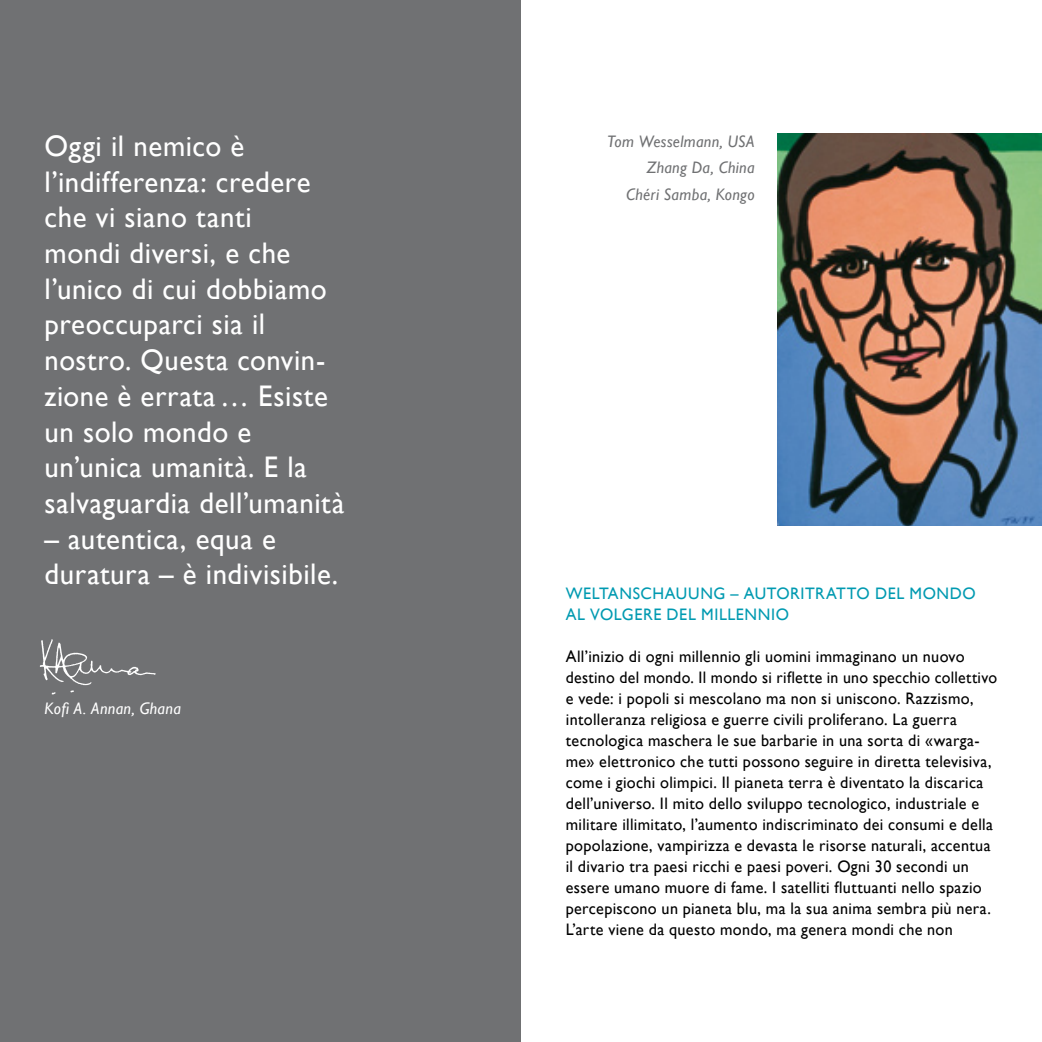
<style>
.page{position:relative;width:1042px;height:1042px;background:#fff}
.page>*{position:absolute;margin:0;border:0;box-sizing:border-box;transform-origin:0 0}
.t1{font:29.75px/35.7px "Gill Sans";letter-spacing:.02em;color:#fff}
.t2{font:16.62px/21px "Gill Sans";letter-spacing:.02em;color:#000}
.t3{font:16.62px "Gill Sans";letter-spacing:.035em;color:#009ab1}
.t4{font:italic 16.62px/26.2px "Gill Sans";letter-spacing:.02em;color:#707173;text-align:right}
.t5{font:italic 16.62px "Gill Sans";letter-spacing:.015em;color:#fff}
</style>
<div class="page">
<div style="left:0;top:0;width:521px;height:1042px;background:#707173"></div>
<img style="left:39px;top:639px;width:117px;height:56px">
<img style="left:777px;top:133px;width:265px;height:392px">
<h1 class="t1" style="left:45px;top:128px;width:301px">Oggi il nemico è l’indifferenza: credere che vi siano tanti<br>mondi diversi, e che l’unico di cui dobbiamo preoccuparci sia il nostro. Questa convin&shy;zione è errata… Esiste un solo mondo e un’unica umanità. E la salvaguardia dell’umanità</h1>
<h1 class="t1" style="left:45px;top:520px;width:295px">– autentica, equa e duratura – è indivisibile.</h1>
<p class="t5" style="left:45px;top:699px;width:138px">Kofi A. Annan, Ghana</p>
<p class="t4" style="left:607px;top:128px;width:149px">Tom Wesselmann, USA<br>Zhang Da, China<br>Chéri Samba, Kongo</p>
<p class="t3" style="left:566px;top:583px;width:27px">Welta</p>
<p class="t3" style="left:619px;top:583px;width:58px">nschauu</p>
<p class="t3" style="left:700px;top:583px;width:67px">ng – Auto</p>
<p class="t3" style="left:790px;top:583px;width:48px">ritratto</p>
<p class="t3" style="left:875px;top:583px;width:11px">del</p>
<p class="t3" style="left:909px;top:583px;width:54px">mondo</p>
<p class="t3" style="left:566px;top:604px;width:36px">al volge</p>
<p class="t3" style="left:643px;top:604px;width:34px">re del</p>
<p class="t3" style="left:701px;top:604px;width:10px">mille</p>
<p class="t3" style="left:744px;top:604px;width:36px">nnio</p>
<p class="t2" style="left:566px;top:645px;width:433px">All’inizio di ogni millennio gli uomini immaginano un nuovo destino del mondo. Il mondo si riflette in uno specchio collettivo e vede: i popoli si mescolano ma non si uniscono. Razzismo, intolleranza religiosa e guerre civili proliferano. La guerra tecnologica maschera le sue barbarie in una sorta di «warga&shy;me» elettronico che tutti possono seguire in diretta televisiva, come i giochi olimpici. Il pianeta terra è diventato la discarica dell’universo. Il mito dello sviluppo tecnologico, industriale e militare illimitato, l’aumento indiscriminato dei consumi e della popolazione, vampirizza e devasta le risorse naturali, accentua il divario tra paesi ricchi e paesi poveri. Ogni 30 secondi un essere umano muore di fame. I satelliti fluttuanti nello spazio percepiscono un pianeta blu, ma la sua anima sembra più nera.<br>L’arte viene da questo mondo, ma genera mondi che non</p>
</div>
